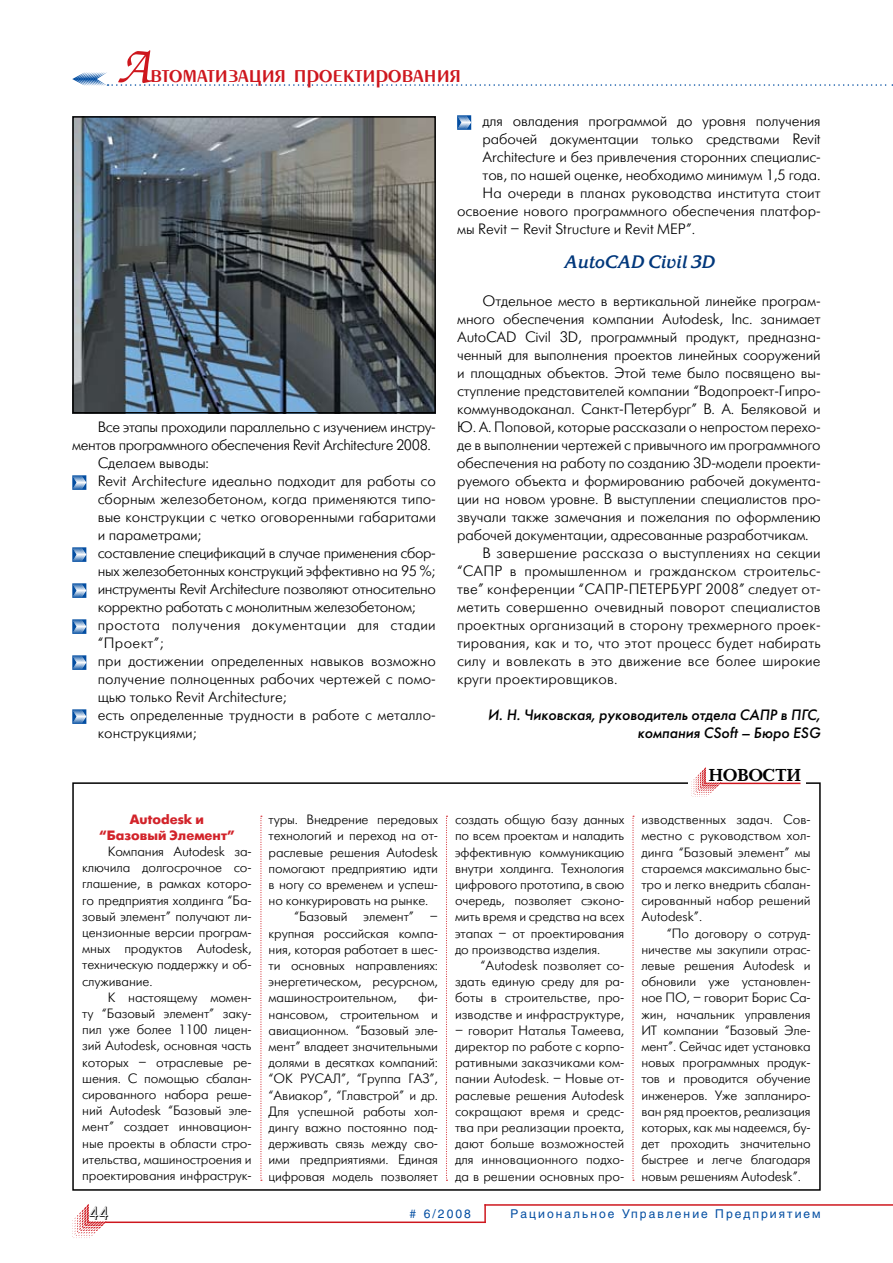
<style>
.page{position:relative;width:893px;height:1263px;background:#fff}
.page>*{position:absolute;margin:0;border:0;box-sizing:border-box;transform-origin:0 0}
.t1{font:27px "Penta Demi";color:#ce171e}
.t2{font:italic 700 18px "Korinna C";color:#00377b}
.t3{font:700 18px "Baltica C";color:#000}
.t4{font:18px "Futuris Shadow C";color:#000}
.t5{font:15px "Futuris Light C";letter-spacing:-.01em;color:#000}
.t6{font:15px "Futuris Light C";letter-spacing:.01em;color:#000}
.t7{font:italic 15px/18px "Futuris C";color:#000;text-align:right}
.t8{font:15px "Futuris Light C";letter-spacing:.025em;color:#000}
.t9{font:13.5px/16.2px "Futuris Light C";letter-spacing:-.01em;color:#000;text-align:justify}
.t10{font:700 13.5px/16.2px "Futuris C";color:#d2232a;text-align:center}
.t11{font:12px "Helios";letter-spacing:.17em;color:#034ea2}
.s1{font-family:"Zapf Chancery C";font-weight:500;font-style:italic;font-size:54px}
</style>
<div class="page">
<svg style="left:72px;top:1204px;width:34px;height:34px"></svg>
<svg style="left:484px;top:1206px;width:2px;height:15px"></svg>
<hr style="left:105px;top:1221px;width:381px;height:2px;background:#ce171e">
<hr style="left:484px;top:1204px;width:409px;height:2px;background:#ce171e">
<svg style="left:72px;top:72px;width:821px;height:14px"></svg>
<svg style="left:72px;top:475px;width:14px;height:15px"></svg>
<svg style="left:72px;top:547px;width:14px;height:15px"></svg>
<svg style="left:72px;top:583px;width:14px;height:15px"></svg>
<svg style="left:72px;top:619px;width:14px;height:15px"></svg>
<svg style="left:72px;top:655px;width:14px;height:15px"></svg>
<svg style="left:72px;top:709px;width:14px;height:15px"></svg>
<svg style="left:457px;top:115px;width:14px;height:15px"></svg>
<div style="left:72px;top:782px;width:749px;height:409px;border:2px solid #000"></div>
<div style="left:688px;top:772px;width:118px;height:26px;background:#fff"></div>
<svg style="left:691px;top:767px;width:30px;height:30px"></svg>
<hr style="left:720px;top:783px;width:80px;height:1px;background:#ce171e">
<svg style="left:632px;top:816px;width:2px;height:365px"></svg>
<svg style="left:446px;top:816px;width:1px;height:365px"></svg>
<svg style="left:260px;top:816px;width:2px;height:365px"></svg>
<img style="left:75px;top:119px;width:358px;height:291px">
<div style="left:72px;top:116px;width:364px;height:297px;border:2px solid #000"></div>
<h1 class="t1" style="left:117px;top:60px;width:346px"><span class="s1">А</span>втоматизация проектирования</h1>
<p class="t5" style="left:98px;top:419px;width:340px">Все этапы проходили параллельно с изучением инстру-</p>
<p class="t5" style="left:72px;top:437px;width:360px">ментов программного обеспечения Revit Architecture 2008.</p>
<p class="t5" style="left:98px;top:455px;width:113px">Сделаем выводы:</p>
<p class="t5" style="left:98px;top:473px;width:340px">Revit Architecture идеально подходит для работы со</p>
<p class="t5" style="left:98px;top:491px;width:340px">сборным железобетоном, когда применяются типо-</p>
<p class="t5" style="left:98px;top:509px;width:340px">вые конструкции с четко оговоренными габаритами</p>
<p class="t5" style="left:98px;top:527px;width:105px">и параметрами;</p>
<p class="t5" style="left:98px;top:545px;width:340px">составление спецификаций в случае применения сбор-</p>
<p class="t5" style="left:98px;top:563px;width:339px">ных железобетонных конструкций эффективно на 95 %;</p>
<p class="t5" style="left:98px;top:581px;width:340px">инструменты Revit Architecture позволяют относительно</p>
<p class="t5" style="left:98px;top:599px;width:319px">корректно работать с монолитным железобетоном;</p>
<p class="t8" style="left:98px;top:617px;width:340px">простота получения документации для стадии</p>
<p class="t5" style="left:98px;top:635px;width:67px">“Проект”;</p>
<p class="t5" style="left:98px;top:653px;width:340px">при достижении определенных навыков возможно</p>
<p class="t5" style="left:98px;top:671px;width:340px">получение полноценных рабочих чертежей с помо-</p>
<p class="t5" style="left:98px;top:689px;width:190px">щью только Revit Architecture;</p>
<p class="t5" style="left:98px;top:707px;width:340px">есть определенные трудности в работе с металло-</p>
<p class="t5" style="left:98px;top:725px;width:100px">конструкциями;</p>
<p class="t10" style="left:99px;top:811px;width:137px">Autodesk и “Базовый Элемент”</p>
<p class="t9" style="left:82px;top:844px;width:171px;text-indent:26px">Компания Autodesk за&shy;ключила долгосрочное со&shy;глашение, в рамках которо&shy;го предприятия холдинга “Ба&shy;зовый элемент” получают ли&shy;цензионные версии програм&shy;мных продуктов Autodesk, техническую поддержку и об&shy;служивание.</p>
<p class="t9" style="left:82px;top:989px;width:171px;text-indent:26px">К настоящему момен&shy;ту “Базовый элемент” заку&shy;пил уже более 1100 лицен&shy;зий Autodesk, основная часть которых – отраслевые ре&shy;шения. С помощью сбалан&shy;сированного набора реше&shy;ний Autodesk “Базовый эле&shy;мент” создает инновацион&shy;ные проекты в области стро&shy;ительства, машиностроения и проектирования инфраструк-</p>
<p class="t9" style="left:269px;top:812px;width:171px">туры. Внедрение передовых</p>
<p class="t9" style="left:269px;top:828px;width:171px">технологий и переход на от-</p>
<p class="t9" style="left:269px;top:844px;width:171px">раслевые решения Autodesk</p>
<p class="t9" style="left:269px;top:860px;width:171px">помогают предприятию идти</p>
<p class="t9" style="left:269px;top:876px;width:171px">в ногу со временем и успеш-</p>
<p class="t9" style="left:269px;top:893px;width:161px">но конкурировать на рынке.</p>
<p class="t9" style="left:294px;top:909px;width:145px">“Базовый элемент” –</p>
<p class="t9" style="left:269px;top:925px;width:171px">крупная российская компа-</p>
<p class="t9" style="left:269px;top:941px;width:171px">ния, которая работает в шес-</p>
<p class="t9" style="left:269px;top:957px;width:171px">ти основных направлениях:</p>
<p class="t9" style="left:269px;top:974px;width:171px">энергетическом, ресурсном,</p>
<p class="t9" style="left:269px;top:990px;width:130px">машиностроительном,</p>
<p class="t9" style="left:269px;top:990px;width:171px;text-indent:150px">фи&shy;нансовом, строительном и авиационном. “Базовый эле&shy;мент” владеет значительными долями в десятках компаний: “OK РУСАЛ”, “Группа ГАЗ”, “Авиакор”, “Главстрой” и др.<br>Для успешной работы хол&shy;дингу важно постоянно под&shy;держивать связь между сво&shy;ими предприятиями. Единая цифровая модель позволяет</p>
<p class="t5" style="left:483px;top:113px;width:340px">для овладения программой до уровня получения</p>
<p class="t5" style="left:483px;top:131px;width:340px">рабочей документации только средствами Revit</p>
<p class="t5" style="left:483px;top:149px;width:340px">Architecture и без привлечения сторонних специалис-</p>
<p class="t5" style="left:483px;top:167px;width:339px">тов, по нашей оценке, необходимо минимум 1,5 года.</p>
<p class="t5" style="left:483px;top:185px;width:340px">На очереди в планах руководства института стоит</p>
<p class="t5" style="left:457px;top:203px;width:365px">освоение нового программного обеспечения платфор-</p>
<p class="t5" style="left:457px;top:221px;width:240px">мы Revit – Revit Structure и Revit MEP”.</p>
<h2 class="t2" style="left:564px;top:252px;width:152px">AutoCAD Civil 3D</h2>
<p class="t5" style="left:483px;top:293px;width:340px">Отдельное место в вертикальной линейке програм-</p>
<p class="t5" style="left:457px;top:311px;width:365px">много обеспечения компании Autodesk, Inc. занимает</p>
<p class="t5" style="left:457px;top:329px;width:365px">AutoCAD Civil 3D, программный продукт, предназна-</p>
<p class="t5" style="left:457px;top:347px;width:365px">ченный для выполнения проектов линейных сооружений</p>
<p class="t5" style="left:457px;top:365px;width:365px">и площадных объектов. Этой теме было посвящено вы-</p>
<p class="t5" style="left:457px;top:383px;width:365px">ступление представителей компании “Водопроект-Гипро-</p>
<p class="t5" style="left:457px;top:401px;width:365px">коммунводоканал. Санкт-Петербург” В. А. Беляковой и</p>
<p class="t5" style="left:457px;top:419px;width:365px">Ю. А. Поповой, которые рассказали о непростом перехо-</p>
<p class="t5" style="left:457px;top:437px;width:365px">де в выполнении чертежей с привычного им программного</p>
<p class="t5" style="left:457px;top:455px;width:365px">обеспечения на работу по созданию 3D-модели проекти-</p>
<p class="t5" style="left:457px;top:473px;width:365px">руемого объекта и формированию рабочей документа-</p>
<p class="t5" style="left:457px;top:491px;width:365px">ции на новом уровне. В выступлении специалистов про-</p>
<p class="t5" style="left:457px;top:509px;width:365px">звучали также замечания и пожелания по оформлению</p>
<p class="t5" style="left:457px;top:527px;width:353px">рабочей документации, адресованные разработчикам.</p>
<p class="t6" style="left:483px;top:545px;width:340px">В завершение рассказа о выступлениях на секции</p>
<p class="t6" style="left:457px;top:563px;width:365px">“САПР в промышленном и гражданском строительс-</p>
<p class="t6" style="left:457px;top:581px;width:365px">тве” конференции “САПР-ПЕТЕРБУРГ 2008” следует от-</p>
<p class="t6" style="left:457px;top:599px;width:365px">метить совершенно очевидный поворот специалистов</p>
<p class="t6" style="left:457px;top:617px;width:365px">проектных организаций в сторону трехмерного проек-</p>
<p class="t6" style="left:457px;top:635px;width:365px">тирования, как и то, что этот процесс будет набирать</p>
<p class="t6" style="left:457px;top:653px;width:365px">силу и вовлекать в это движение все более широкие</p>
<p class="t6" style="left:457px;top:671px;width:162px">круги проектировщиков.</p>
<p class="t7" style="left:488px;top:706px;width:334px">И. Н. Чиковская, руководитель отдела САПР в ПГС, компания CSoft – Бюро ESG</p>
<p class="t9" style="left:455px;top:812px;width:171px">создать общую базу данных по всем проектам и наладить эффективную коммуникацию внутри холдинга. Технология цифрового прототипа, в свою очередь, позволяет сэконо&shy;мить время и средства на всех этапах – от проектирования до производства изделия.</p>
<p class="t9" style="left:455px;top:957px;width:171px;text-indent:26px">“Autodesk позволяет со&shy;здать единую среду для ра&shy;боты в строительстве, про&shy;изводстве и инфраструктуре,</p>
<p class="t9" style="left:455px;top:1022px;width:171px">– говорит Наталья Тамеева, директор по работе с корпо&shy;ративными заказчиками ком&shy;пании Autodesk. – Новые от&shy;раслевые решения Autodesk сокращают время и средс&shy;тва при реализации проекта, дают больше возможностей для инновационного подхо&shy;да в решении основных про-</p>
<h2 class="t3" style="left:708px;top:765px;width:94px">НОВОСТИ</h2>
<p class="t9" style="left:641px;top:812px;width:171px">изводственных задач. Сов&shy;местно с руководством хол&shy;динга “Базовый элемент” мы стараемся максимально быс&shy;тро и легко внедрить сбалан&shy;сированный набор решений Autodesk”.</p>
<p class="t9" style="left:641px;top:925px;width:171px;text-indent:26px">“По договору о сотруд&shy;ничестве мы закупили отрас&shy;левые решения Autodesk и обновили уже установлен&shy;ное ПО, – говорит Борис Са&shy;жин, начальник управления ИТ компании “Базовый Эле&shy;мент”. Сейчас идет установка новых программных продук&shy;тов и проводится обучение инженеров. Уже запланиро&shy;ван ряд проектов, реализация которых, как мы надеемся, бу&shy;дет проходить значительно быстрее и легче благодаря новым решениям Autodesk”.</p>
<h2 class="t4" style="left:89px;top:1204px;width:21px">44</h2>
<p class="t11" style="left:510px;top:1207px;width:312px">Рациональное Управление Предприятием</p>
<p class="t11" style="left:410px;top:1207px;width:63px"># 6/2008</p>
</div>
